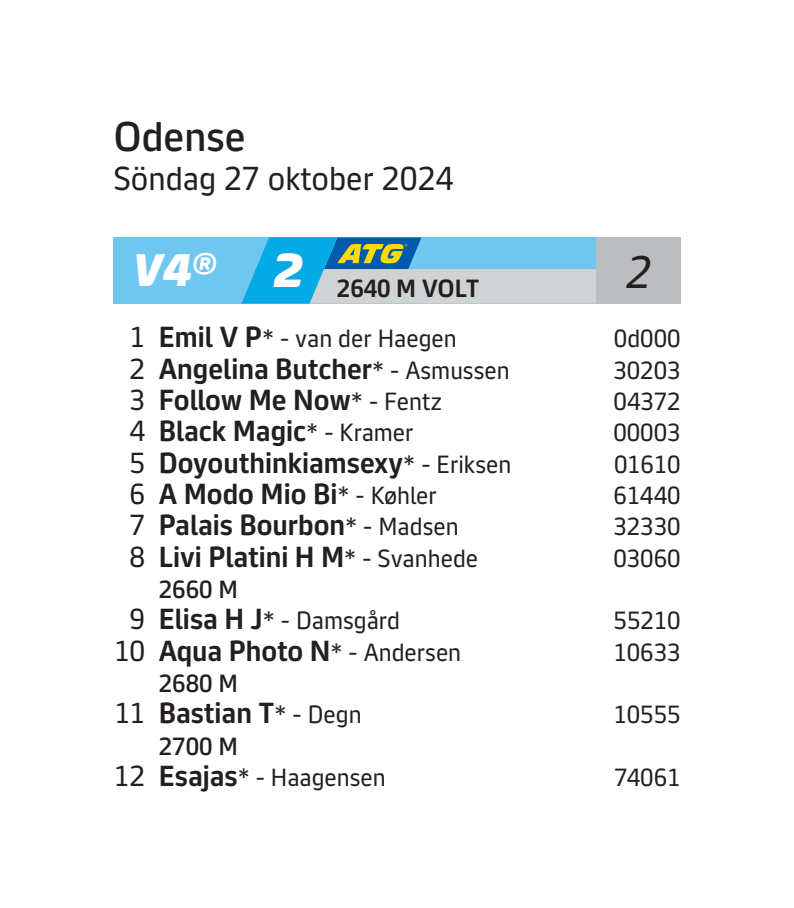
<style>
.page{position:relative;width:794px;height:908px;background:#fff}
.page>*{position:absolute;margin:0;border:0;box-sizing:border-box;transform-origin:0 0}
.t1{font:46px "ATG Rubrik";color:#fff}
.t2{font:44px "ATG Rubrik";color:#fff}
.t3{font:italic 44px "ATG Text";color:#231f20}
.t4{font:500 40px "ATG Text";color:#231f20}
.t5{font:32px "ATG Text";color:#231f20}
.HorseAndRider{font:700 28px "ATG Text";color:#231f20}
.S_REKORD{font:28px "ATG Text";color:#231f20}
.S_REKORD-2{font:24px "ATG Text";color:#231f20}
.HorseAndRider-2{font:24px "ATG Text";color:#231f20}
.Distance{font:500 24px "ATG Text";color:#231f20}
.t6{font:700 24px "ATG Text";color:#231f20}
.s1{font-weight:700;font-size:28px}
.s2{font-weight:400;font-size:24px}
</style>
<div class="page">
<div style="left:595px;top:237px;width:85px;height:66px;background:#bcbdc0"></div>
<svg style="left:113px;top:237px;width:483px;height:66px"></svg>
<p class="t4" style="left:113px;top:113px;width:134px">Odense</p>
<p class="t5" style="left:113px;top:159px;width:341px">Söndag 27 oktober 2024</p>
<p class="t2" style="left:134px;top:244px;width:83px">V4®</p>
<p class="t1" style="left:274px;top:243px;width:30px">2</p>
<p class="t6" style="left:337px;top:274px;width:144px">2640 M VOLT</p>
<p class="t3" style="left:626px;top:246px;width:26px">2</p>
<p class="S_REKORD" style="left:129px;top:320px;width:17px">1</p>
<p class="HorseAndRider-2" style="left:159px;top:324px;width:299px"><span class="s1">Emil V P</span>* - van der Haegen</p>
<p class="S_REKORD-2" style="left:614px;top:324px;width:68px">0d000</p>
<p class="S_REKORD" style="left:129px;top:352px;width:17px">2</p>
<p class="HorseAndRider" style="left:159px;top:351px;width:352px">Angelina Butcher<span class="s2">* - Asmussen</span></p>
<p class="S_REKORD-2" style="left:613px;top:356px;width:69px">30203</p>
<p class="S_REKORD" style="left:129px;top:383px;width:17px">3</p>
<p class="HorseAndRider" style="left:159px;top:383px;width:284px">Follow Me Now<span class="s2">* - Fentz</span></p>
<p class="S_REKORD-2" style="left:613px;top:387px;width:68px">04372</p>
<p class="S_REKORD" style="left:129px;top:414px;width:17px">4</p>
<p class="HorseAndRider" style="left:159px;top:414px;width:256px">Black Magic<span class="s2">* - Kramer</span></p>
<p class="S_REKORD-2" style="left:613px;top:418px;width:69px">00003</p>
<p class="S_REKORD" style="left:129px;top:446px;width:17px">5</p>
<p class="HorseAndRider" style="left:159px;top:445px;width:354px">Doyouthinkiamsexy<span class="s2">* - Eriksen</span></p>
<p class="S_REKORD-2" style="left:614px;top:449px;width:68px">01610</p>
<p class="S_REKORD" style="left:129px;top:477px;width:17px">6</p>
<p class="HorseAndRider" style="left:159px;top:477px;width:280px">A Modo Mio Bi<span class="s2">* - Køhler</span></p>
<p class="S_REKORD-2" style="left:613px;top:481px;width:69px">61440</p>
<p class="S_REKORD" style="left:129px;top:508px;width:17px">7</p>
<p class="HorseAndRider" style="left:159px;top:508px;width:301px">Palais Bourbon<span class="s2">* - Madsen</span></p>
<p class="S_REKORD-2" style="left:613px;top:512px;width:69px">32330</p>
<p class="S_REKORD" style="left:129px;top:540px;width:17px">8</p>
<p class="HorseAndRider" style="left:159px;top:539px;width:321px">Livi Platini H M<span class="s2">* - Svanhede</span></p>
<p class="S_REKORD-2" style="left:613px;top:543px;width:69px">03060</p>
<p class="Distance" style="left:159px;top:574px;width:81px">2660 M</p>
<p class="S_REKORD" style="left:129px;top:602px;width:17px">9</p>
<p class="HorseAndRider-2" style="left:159px;top:606px;width:243px"><span class="s1">Elisa H J</span>* - Damsgård</p>
<p class="S_REKORD-2" style="left:613px;top:606px;width:68px">55210</p>
<p class="S_REKORD" style="left:114px;top:633px;width:33px">10</p>
<p class="HorseAndRider" style="left:159px;top:633px;width:304px">Aqua Photo N<span class="s2">* - Andersen</span></p>
<p class="S_REKORD-2" style="left:613px;top:637px;width:68px">10633</p>
<p class="Distance" style="left:159px;top:668px;width:81px">2680 M</p>
<p class="S_REKORD" style="left:114px;top:696px;width:32px">11</p>
<p class="HorseAndRider" style="left:159px;top:696px;width:204px">Bastian T<span class="s2">* - Degn</span></p>
<p class="S_REKORD-2" style="left:613px;top:700px;width:68px">10555</p>
<p class="Distance" style="left:159px;top:731px;width:81px">2700 M</p>
<p class="S_REKORD" style="left:114px;top:759px;width:33px">12</p>
<p class="HorseAndRider-2" style="left:159px;top:762px;width:229px"><span class="s1">Esajas</span>* - Haagensen</p>
<p class="S_REKORD-2" style="left:614px;top:762px;width:68px">74061</p>
</div>
